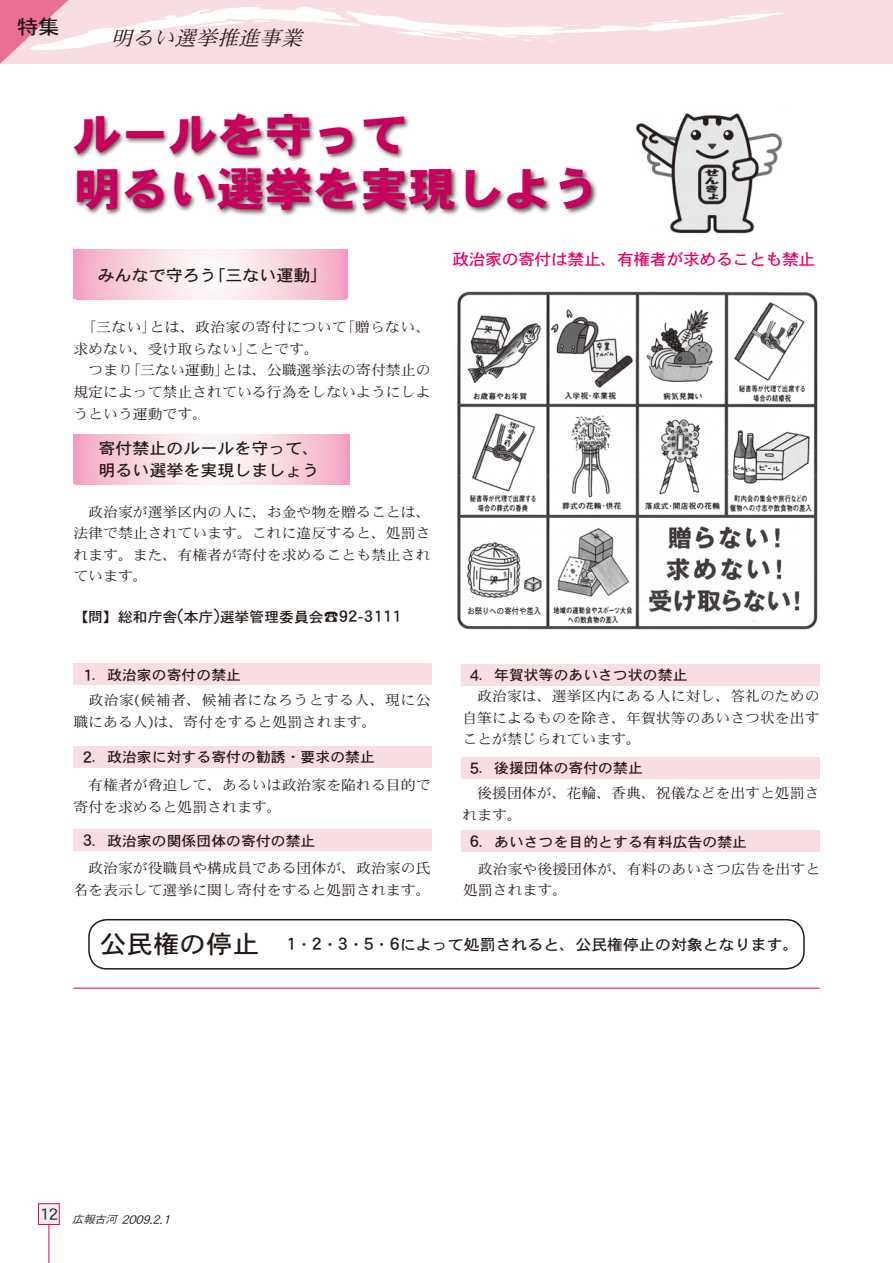
<style>
.page{position:relative;width:893px;height:1263px;background:#fff}
.page>*{position:absolute;margin:0;border:0;box-sizing:border-box;transform-origin:0 0}
.t1{font:45.45px/54px "DFHS Gothic Std W9";color:#c7005d;scale:1.05 1}
.t2{font:italic 20.25px "DFHS Mincho Std W3";color:#231916;scale:1.05 1}
.t3{font:20.25px "DFHS Gothic Std W5";color:#231916;scale:1.05 1}
.t4{font:16.2px/21.3px "DFHS Gothic Std W5";color:#231916;scale:1.05 1}
.t5{font:16.2px "DFHS Gothic Std W5";letter-spacing:-.03em;color:#e5006b;scale:1.05 1}
.t6{font:15.15px "DFHS Gothic Std W5";color:#231916;scale:1.05 1}
.t7{font:14.1px/21.6px "DFHS Mincho Std W3";color:#231916;text-align:justify;scale:1.05 1}
.t8{font:14.1px "DFHS Gothic Std W5";color:#231916;scale:1.05 1}
.t9{font:14.1px/21.6px "DFHS Mincho Std W3";letter-spacing:.025em;color:#231916;scale:1.05 1}
.t10{font:14.1px/21.6px "DFHS Mincho Std W3";letter-spacing:.02em;color:#231916;scale:1.05 1}
.t11{font:italic 13.2px "DFHS Gothic Std W3";color:#231916;scale:1.05 1}
.t12{font:8.55px "DFHS Gothic Std W5";color:#231916;scale:.87 1}
.s1{font-size:17.7px}
.s2{font-size:16.2px}
.s3{font-size:25.2px}
.s4{font-size:18.9px}
.s5{font-size:10.65px}
</style>
<div class="page">
<div style="left:0;top:0;width:893px;height:64px;background:#fadde3"></div>
<hr style="left:49px;top:1214px;width:1px;height:49px;background:#e5006b">
<div style="left:38px;top:1204px;width:21px;height:20px;background:#efeff0"></div>
<div style="left:38px;top:1203px;width:22px;height:22px;border:1px solid #e5006b"></div>
<svg style="left:0;top:0;width:784px;height:64px"></svg>
<div style="left:461px;top:830px;width:359px;height:21px;background:#fadde3"></div>
<div style="left:461px;top:757px;width:359px;height:21px;background:#fadde3"></div>
<div style="left:461px;top:664px;width:359px;height:21px;background:#fadde3"></div>
<div style="left:73px;top:829px;width:359px;height:22px;background:#fadde3"></div>
<div style="left:73px;top:746px;width:359px;height:22px;background:#fadde3"></div>
<div style="left:73px;top:663px;width:359px;height:22px;background:#fadde3"></div>
<div style="left:72px;top:111px;width:526px;height:107px;background:#231916;opacity:.75"></div>
<svg style="left:73px;top:249px;width:275px;height:50px"></svg>
<svg style="left:73px;top:434px;width:277px;height:50px"></svg>
<img style="left:457px;top:291px;width:361px;height:339px">
<img style="left:636px;top:113px;width:147px;height:121px">
<div style="left:88px;top:919px;width:717px;height:50px;border:2px solid #231916;border-radius:18px"></div>
<hr style="left:73px;top:988px;width:747px;height:1px;background:#e5006b">
<h2 class="t3" style="left:17px;top:16px;width:42px">特集</h2>
<h2 class="t2" style="left:111px;top:27px;width:189px">明るい選挙推進事業</h2>
<h1 class="t1" style="left:73px;top:107px;width:503px">ルールを守って<br>明るい選挙を実現しよう</h1>
<p class="t4" style="left:98px;top:264px;width:212px">みんなで守ろう｢三ない運動｣</p>
<p class="t10" style="left:73px;top:316px;width:342px;text-indent:15px">｢三ない｣とは、政治家の寄付について｢贈らない、求めない、受け取らない｣ことです。</p>
<p class="t7" style="left:73px;top:359px;width:342px;text-indent:15px">つまり｢三ない運動｣とは、公職選挙法の寄付禁止の規定によって禁止されている行為をしないようにしようという運動です。</p>
<p class="t4" style="left:99px;top:438px;width:212px">寄付禁止のルールを守って、明るい選挙を実現しましょう</p>
<p class="t7" style="left:73px;top:501px;width:342px;text-indent:15px">政治家が選挙区内の人に、お金や物を贈ることは、法律で禁止されています。これに違反すると、処罰されます。また、有権者が寄付を求めることも禁止されています。</p>
<p class="t8" style="left:73px;top:609px;width:314px">【問】総和庁舎<span class="s1">(</span>本庁<span class="s1">)</span>選挙管理委員会☎<span class="s1">92-3111</span></p>
<p class="t8" style="left:83px;top:667px;width:152px"><span class="s1">1</span>．政治家の寄付の禁止</p>
<p class="t9" style="left:73px;top:689px;width:342px;text-indent:15px">政治家<span class="s2">(</span>候補者、候補者になろうとする人、現に公職にある人<span class="s2">)</span>は、寄付をすると処罰されます。</p>
<p class="t8" style="left:83px;top:750px;width:280px"><span class="s1">2</span>．政治家に対する寄付の勧誘・要求の禁止</p>
<p class="t7" style="left:73px;top:774px;width:342px;text-indent:15px">有権者が脅迫して、あるいは政治家を陥れる目的で寄付を求めると処罰されます。</p>
<p class="t8" style="left:83px;top:833px;width:223px"><span class="s1">3</span>．政治家の関係団体の寄付の禁止</p>
<p class="t7" style="left:73px;top:857px;width:342px;text-align:right">政治家が役職員や構成員である団体が、政治家の氏名を表示して選挙に関し寄付をすると処罰されます。</p>
<p class="t5" style="left:452px;top:250px;width:348px">政治家の寄付は禁止、有権者が求めることも禁止</p>
<p class="t12" style="left:467px;top:607px;width:87px">お祭りへの寄付や差入</p>
<p class="t8" style="left:470px;top:667px;width:209px"><span class="s1">4</span>．年賀状等のあいさつ状の禁止</p>
<p class="t7" style="left:462px;top:685px;width:342px;text-indent:15px">政治家は、選挙区内にある人に対し、答礼のための自筆によるものを除き、年賀状等のあいさつ状を出すことが禁じられています。</p>
<p class="t8" style="left:470px;top:761px;width:166px"><span class="s1">5</span>．後援団体の寄付の禁止</p>
<p class="t7" style="left:462px;top:782px;width:342px;text-indent:15px">後援団体が、花輪、香典、祝儀などを出すと処罰されます。</p>
<p class="t8" style="left:470px;top:834px;width:266px"><span class="s1">6</span>．あいさつを目的とする有料広告の禁止</p>
<p class="t7" style="left:463px;top:858px;width:342px;text-indent:15px">政治家や後援団体が、有料のあいさつ広告を出すと処罰されます。</p>
<p class="t6" style="left:100px;top:936px;width:667px"><span class="s3">公民権の停止</span> <span class="s4">1</span>・<span class="s4">2</span>・<span class="s4">3</span>・<span class="s4">5</span>・<span class="s4">6</span>によって処罰されると、公民権停止の対象となります。</p>
<p class="t11" style="left:40px;top:1212px;width:129px"><sup>1</sup> <sup>2</sup> <span class="s5">広報古河</span> 2009.2.1</p>
</div>
